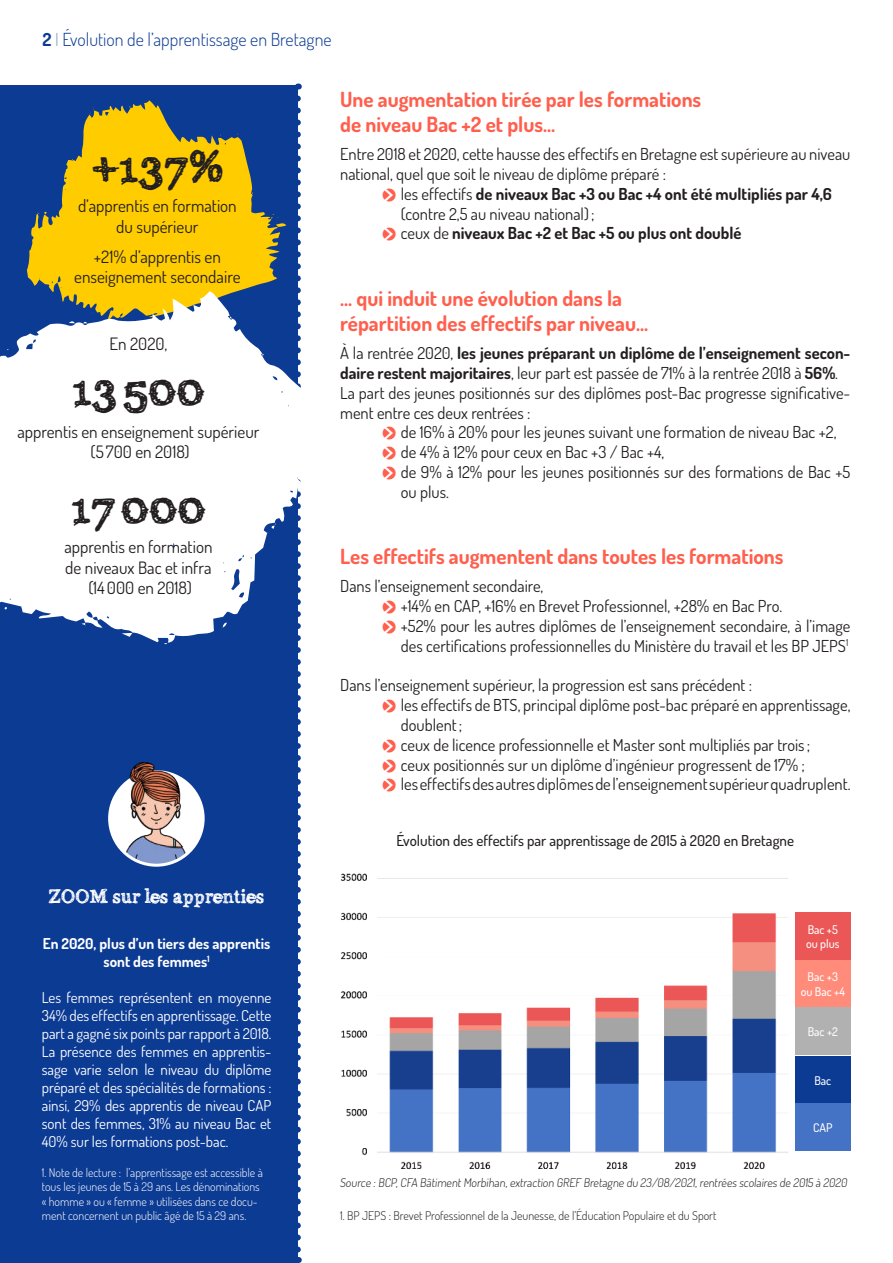
<style>
.page{position:relative;width:893px;height:1263px;background:#fff}
.page>*{position:absolute;margin:0;border:0;box-sizing:border-box;transform-origin:0 0}
.t1{font:46.2px "Alabama";color:#231f20}
.t2{font:700 21px/25.2px "Dosis";color:#ff5f4d}
.t3{font:19.5px "Alabama";color:#fff}
.t4{font:300 18px "Dosis";color:#0c3b94}
.t5{font:17.1px/20.5px "Dosis";color:#231f20;text-align:center}
.t6{font:16.5px/19.8px "Dosis";color:#231f20}
.t7{font:700 16.5px "Dosis";color:#231f20}
.t8{font:15px/18px "Dosis";color:#fff;text-align:justify}
.t9{font:500 15px "Dosis";color:#231f20}
.t10{font:700 15px/18px "Dosis";color:#fff;text-align:center}
.t11{font:300 12px "Dosis";color:#231f20}
.t12{font:300 12px/14.4px "Dosis";color:#fff}
.t13{font:500 12px/14.4px "Dosis";color:#fff}
.s1{font-weight:700}
.s2{color:#859dc9}
.s3{font-family:"Pointers";font-weight:400;color:#ff5f4d}
.s4{font-weight:400}
.s5{font-family:"Pointers";color:#ff5f4d}
</style>
<div class="page">
<div style="left:0;top:85px;width:298px;height:1178px;background:#0c3b94"></div>
<svg style="left:27px;top:100px;width:253px;height:191px;fill:#fc0"></svg>
<svg style="left:89px;top:107px;width:5px;height:8px"></svg>
<svg style="left:66px;top:159px;width:7px;height:11px"></svg>
<svg style="left:37px;top:211px;width:10px;height:3px"></svg>
<svg style="left:251px;top:192px;width:3px;height:5px"></svg>
<svg style="left:271px;top:214px;width:15px;height:13px"></svg>
<img style="left:341px;top:873px;width:447px;height:296px">
<div style="left:795px;top:912px;width:55px;height:48px;background:#eb5756"></div>
<div style="left:795px;top:960px;width:55px;height:48px;background:#ff8c7a"></div>
<div style="left:795px;top:1007px;width:55px;height:48px;background:#b1b1b1"></div>
<div style="left:795px;top:1056px;width:55px;height:48px;background:#0c3b94"></div>
<div style="left:795px;top:1103px;width:55px;height:48px;background:#4472c4"></div>
<img style="left:110px;top:772px;width:93px;height:93px;border-radius:47px">
<img style="left:108px;top:762px;width:97px;height:84px">
<svg style="left:0;top:291px;width:295px;height:352px;fill:#fff"></svg>
<svg style="left:122px;top:633px;width:11px;height:4px"></svg>
<svg style="left:69px;top:320px;width:6px;height:4px"></svg>
<svg style="left:83px;top:321px;width:5px;height:3px"></svg>
<svg style="left:295px;top:99px;width:7px;height:1164px"></svg>
<svg style="left:5px;top:349px;width:3px;height:7px"></svg>
<svg style="left:267px;top:523px;width:9px;height:10px"></svg>
<svg style="left:81px;top:623px;width:5px;height:3px"></svg>
<svg style="left:221px;top:622px;width:6px;height:7px"></svg>
<p class="t4" style="left:43px;top:29px;width:291px"><span class="s1">2</span> <span class="s2">I</span> Évolution de l’apprentissage en Bretagne</p>
<h1 class="t1" style="left:89px;top:145px;width:137px">+137%</h1>
<p class="t5" style="left:78px;top:196px;width:160px">d’apprentis en formation du supérieur</p>
<p class="t5" style="left:74px;top:246px;width:168px">+21% d’apprentis en enseignement secondaire</p>
<p class="t5" style="left:110px;top:333px;width:59px">En 2020,</p>
<h1 class="t1" style="left:72px;top:368px;width:134px">13 500</h1>
<p class="t5" style="left:17px;top:421px;width:244px">apprentis en enseignement supérieur (5 700 en 2018)</p>
<h1 class="t1" style="left:72px;top:486px;width:135px">17 000</h1>
<p class="t5" style="left:64px;top:537px;width:150px">apprentis en formation de niveaux Bac et infra (14 000 en 2018)</p>
<p class="t3" style="left:49px;top:887px;width:217px">ZOOM sur les apprenties</p>
<p class="t10" style="left:43px;top:935px;width:229px">En 2020, plus d’un tiers des apprentis sont des femmes<sup>1</sup></p>
<p class="t8" style="left:42px;top:989px;width:231px">Les femmes représentent en moyenne 34% des effectifs en apprentissage. Cette part a gagné six points par rapport à 2018.<br>La présence des femmes en apprentis&shy;sage varie selon le niveau du diplôme préparé et des spécialités de formations : ainsi, 29% des apprentis de niveau CAP sont des femmes, 31% au niveau Bac et 40% sur les formations post-bac.</p>
<p class="t12" style="left:42px;top:1165px;width:223px">1. Note de lecture : l’apprentissage est accessible à tous les jeunes de 15 à 29 ans. Les dénominations « homme » ou « femme » utilisées dans ce docu&shy;ment concernent un public âgé de 15 à 29 ans.</p>
<p class="t2" style="left:340px;top:86px;width:363px">Une augmentation tirée par les formations de niveau Bac +2 et plus…</p>
<p class="t6" style="left:340px;top:144px;width:512px">Entre 2018 et 2020, cette hausse des effectifs en Bretagne est supérieure au niveau national, quel que soit le niveau de diplôme préparé :</p>
<p class="t7" style="left:383px;top:184px;width:451px"><span class="s3">O</span> <span class="s4">les effectifs</span> de niveaux Bac +3 ou Bac +4 ont été multipliés par 4,6</p>
<p class="t6" style="left:401px;top:204px;width:195px">(contre 2,5 au niveau national) ;</p>
<p class="t7" style="left:383px;top:224px;width:360px"><span class="s3">O</span> <span class="s4">ceux de</span> niveaux Bac +2 et Bac +5 ou plus ont doublé</p>
<p class="t2" style="left:340px;top:285px;width:309px">… qui induit une évolution dans la répartition des effectifs par niveau…</p>
<p class="t6" style="left:340px;top:343px;width:512px">À la rentrée 2020, <span class="s1">les jeunes préparant un diplôme de l’enseignement secon&shy;daire restent majoritaires</span>, leur part est passée de 71% à la rentrée 2018 à <span class="s1">56%</span>.<br>La part des jeunes positionnés sur des diplômes post-Bac progresse significative&shy;ment entre ces deux rentrées :</p>
<p class="t6" style="left:383px;top:422px;width:455px"><span class="s5">O</span> de 16% à 20% pour les jeunes suivant une formation de niveau Bac +2,</p>
<p class="t6" style="left:383px;top:442px;width:283px"><span class="s5">O</span> de 4% à 12% pour ceux en Bac +3 / Bac +4,</p>
<p class="t6" style="left:383px;top:462px;width:469px"><span class="s5">O</span> de 9% à 12% pour les jeunes positionnés sur des formations de Bac +5</p>
<p class="t6" style="left:401px;top:482px;width:49px">ou plus.</p>
<p class="t2" style="left:340px;top:544px;width:445px">Les effectifs augmentent dans toutes les formations</p>
<p class="t6" style="left:340px;top:576px;width:205px">Dans l’enseignement secondaire,</p>
<p class="t6" style="left:383px;top:596px;width:401px"><span class="s5">O</span> +14% en CAP, +16% en Brevet Professionnel, +28% en Bac Pro.</p>
<p class="t6" style="left:383px;top:616px;width:469px"><span class="s5">O</span> +52% pour les autres diplômes de l’enseignement secondaire, à l’image</p>
<p class="t6" style="left:401px;top:636px;width:449px">des certifications professionnelles du Ministère du travail et les BP JEPS<sup>1</sup></p>
<p class="t6" style="left:340px;top:675px;width:413px">Dans l’enseignement supérieur, la progression est sans précédent :</p>
<p class="t6" style="left:383px;top:695px;width:469px"><span class="s5">O</span> les effectifs de BTS, principal diplôme post-bac préparé en apprentissage,</p>
<p class="t6" style="left:401px;top:715px;width:63px">doublent ;</p>
<p class="t6" style="left:383px;top:735px;width:429px"><span class="s5">O</span> ceux de licence professionnelle et Master sont multipliés par trois ;</p>
<p class="t6" style="left:383px;top:755px;width:424px"><span class="s5">O</span> ceux positionnés sur un diplôme d’ingénieur progressent de 17% ;</p>
<p class="t6" style="left:383px;top:774px;width:469px"><span class="s5">O</span> les effectifs des autres diplômes de l’enseignement supérieur quadruplent.</p>
<p class="t9" style="left:397px;top:831px;width:399px">Évolution des effectifs par apprentissage de 2015 à 2020 en Bretagne</p>
<p class="t13" style="left:806px;top:922px;width:35px">Bac +5 ou plus</p>
<p class="t13" style="left:801px;top:970px;width:46px;text-align:center">Bac +3 ou Bac +4</p>
<p class="t13" style="left:808px;top:1024px;width:32px">Bac +2</p>
<p class="t13" style="left:814px;top:1073px;width:18px">Bac</p>
<p class="t13" style="left:813px;top:1121px;width:21px">CAP</p>
<p class="t11" style="left:340px;top:1175px;width:511px">Source :BCP,CFA Bâtiment Morbihan,extraction GREF Bretagne du 23/08/2021,rentrées scolaires de 2015 à 2020</p>
<p class="t11" style="left:340px;top:1209px;width:378px">1. BP JEPS : Brevet Professionnel de la Jeunesse, de l’Éducation Populaire et du Sport</p>
</div>
